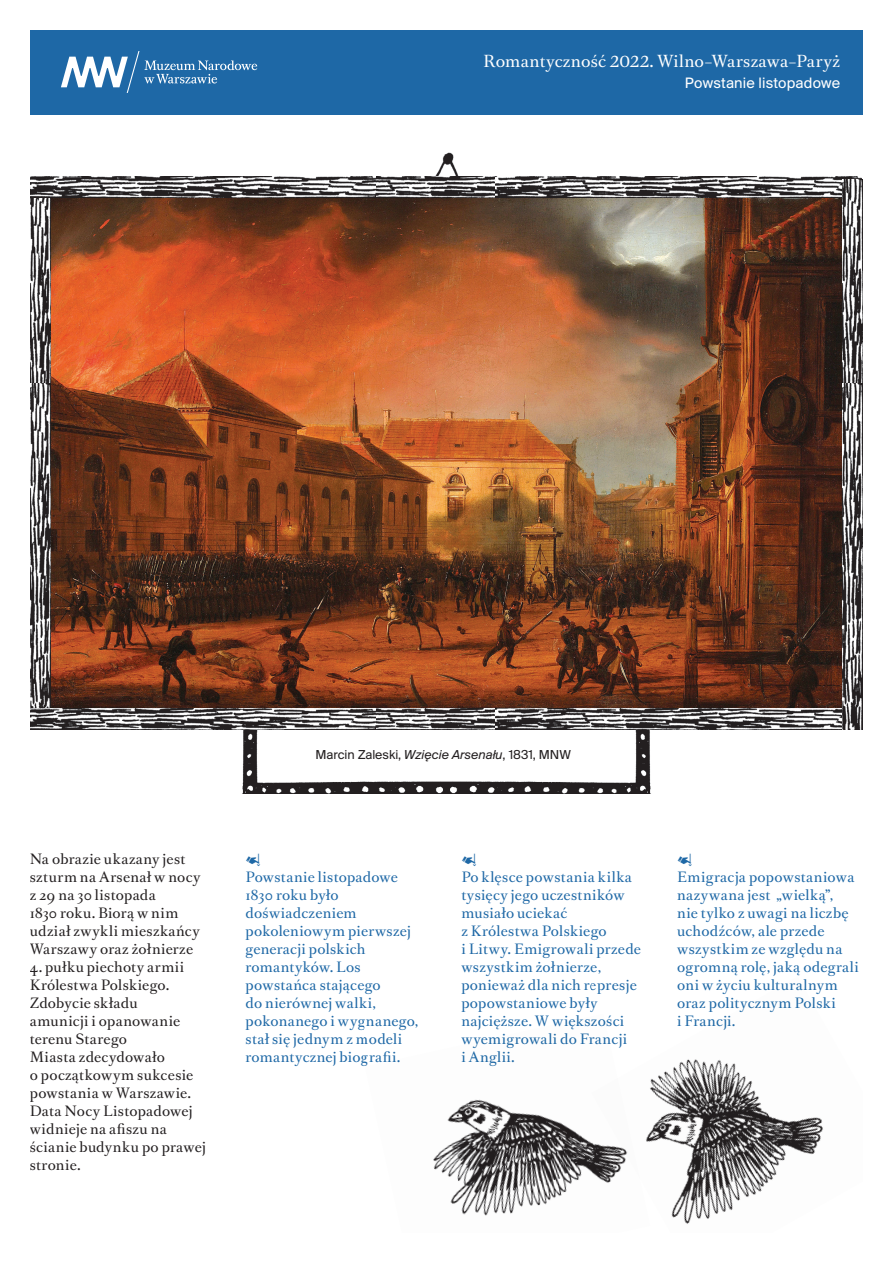
<style>
.page{position:relative;width:893px;height:1263px;background:#fff}
.page>*{position:absolute;margin:0;border:0;box-sizing:border-box;transform-origin:0 0}
.t1{font:15.75px "Romain BP Text";letter-spacing:.015em;color:#fff}
.t2{font:15.75px "Suisse BP Intl";letter-spacing:.01em;color:#fff}
.t3{font:13.5px/18px "Romain BP Text";letter-spacing:.02em;color:#1e68a6}
.t4{font:13.5px/18px "Romain BP Text";letter-spacing:.02em;color:#231f20}
.t5{font:13.5px "Suisse BP Intl";color:#231f20}
.s1{font-style:italic}
</style>
<div class="page">
<img style="left:435px;top:152px;width:24px;height:24px">
<img style="left:242px;top:730px;width:409px;height:64px">
<div style="left:30px;top:30px;width:833px;height:85px;background:#1e68a6"></div>
<svg style="left:61px;top:51px;width:196px;height:42px"></svg>
<img style="left:51px;top:198px;width:791px;height:511px">
<img style="left:30px;top:198px;width:21px;height:186px">
<img style="left:376px;top:177px;width:119px;height:21px">
<img style="left:376px;top:709px;width:119px;height:21px">
<img style="left:495px;top:177px;width:366px;height:21px">
<img style="left:495px;top:709px;width:347px;height:21px">
<img style="left:30px;top:384px;width:21px;height:325px">
<img style="left:30px;top:177px;width:346px;height:21px">
<img style="left:30px;top:709px;width:346px;height:21px">
<img style="left:842px;top:179px;width:21px;height:205px">
<img style="left:842px;top:384px;width:21px;height:346px">
<img style="left:650px;top:1059px;width:173px;height:165px">
<img style="left:433px;top:1099px;width:217px;height:117px">
<p class="t1" style="left:483px;top:48px;width:358px">Romantyczność 2022. Wilno–Warszawa–Paryż</p>
<p class="t2" style="left:685px;top:74px;width:157px">Powstanie listopadowe</p>
<p class="t4" style="left:30px;top:849px;width:172px">Na obrazie ukazany jest szturm na Arsenał w nocy z 29 na 30 listopada<br>1830 roku. Biorą w nim udział zwykli mieszkańcy<br>Warszawy oraz żołnierze</p>
<p class="t4" style="left:30px;top:957px;width:178px">4. pułku piechoty armii<br>Królestwa Polskiego.<br>Zdobycie składu<br>amunicji i opanowanie terenu Starego<br>Miasta zdecydowało<br>o początkowym sukcesie powstania w Warszawie.<br>Data Nocy Listopadowej widnieje na afiszu na ścianie budynku po prawej stronie.</p>
<p class="t5" style="left:315px;top:746px;width:257px">Marcin Zaleski, <span class="s1">Wzięcie Arsenału</span>, 1831, MNW</p>
<p class="t3" style="left:246px;top:867px;width:174px">Powstanie listopadowe<br>1830 roku było doświadczeniem pokoleniowym pierwszej generacji polskich romantyków. Los powstańca stającego<br>do nierównej walki, pokonanego i wygnanego, stał się jednym z modeli romantycznej biografii.</p>
<p class="t3" style="left:461px;top:867px;width:181px">Po klęsce powstania kilka tysięcy jego uczestników musiało uciekać<br>z Królestwa Polskiego<br>i Litwy. Emigrowali przede wszystkim żołnierze, ponieważ dla nich represje popowstaniowe były najcięższe. W większości wyemigrowali do Francji<br>i Anglii.</p>
<p class="t3" style="left:677px;top:867px;width:183px">Emigracja popowstaniowa nazywana jest „wielką”,<br>nie tylko z uwagi na liczbę uchodźców, ale przede wszystkim ze względu na ogromną rolę, jaką odegrali oni w życiu kulturalnym oraz politycznym Polski<br>i Francji.</p>
</div>
